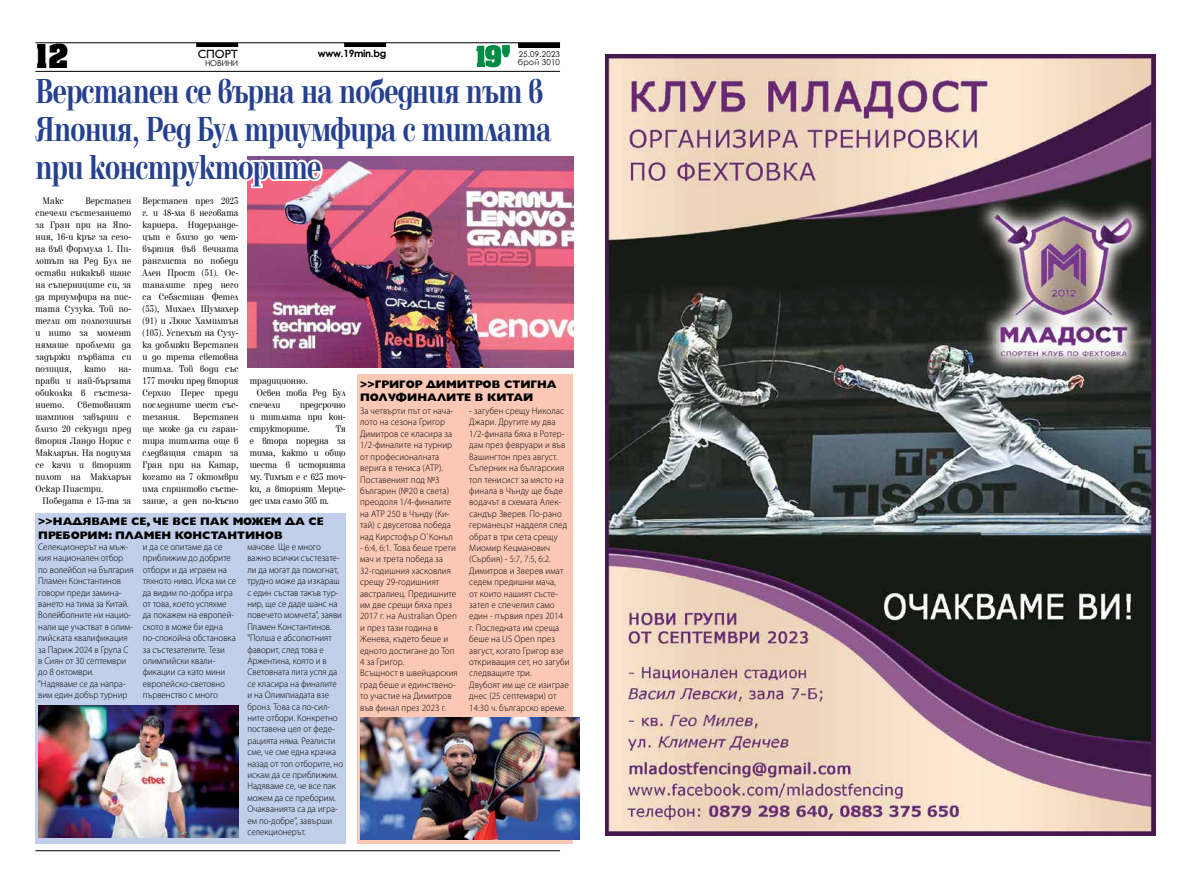
<style>
.page{position:relative;width:1191px;height:893px;background:#fff}
.page>*{position:absolute;margin:0;border:0;box-sizing:border-box;transform-origin:0 0}
.t1{font:700 36px/38px "Elfin CYR";letter-spacing:-.025em;color:#25408f;scale:.75 1}
.t2{font:700 28px "Achen Cyr";color:#000}
.t3{font:12px "Gilt";color:#000}
.t4{font:800 11px/13.2px "Gilt";color:#000}
.t5{font:10px/12px "Elfin CYR";letter-spacing:.01em;color:#000;text-align:justify;scale:.85 1}
.t6{font:700 10px "Century Gothic";letter-spacing:-.03em;color:#000}
.t7{font:300 9.5px/11.4px "Myriad Pro";color:#000;scale:.95 1}
.t8{font:8px "Century Gothic";letter-spacing:.02em;color:#000}
</style>
<div class="page">
<hr style="left:35px;top:43px;width:525px;height:1px;background:#000">
<hr style="left:35px;top:71px;width:525px;height:1px;background:#000">
<div style="left:196px;top:43px;width:42px;height:4px;border:1px solid #000"></div>
<div style="left:344px;top:43px;width:42px;height:4px;border:1px solid #000"></div>
<hr style="left:518px;top:43px;width:41px;height:4px;background:#000">
<hr style="left:35px;top:850px;width:525px;height:1px;background:#000">
<div style="left:35px;top:514px;width:311px;height:330px;background:#c2cfea"></div>
<div style="left:357px;top:374px;width:216px;height:470px;background:#fbc8b5"></div>
<img style="left:248px;top:156px;width:325px;height:211px">
<svg style="left:35px;top:45px;width:521px;height:147px"></svg>
<img style="left:361px;top:718px;width:218px;height:121px">
<img style="left:38px;top:705px;width:200px;height:132px">
<img style="left:605px;top:55px;width:550px;height:780px">
<h2 class="t2" style="left:35px;top:37px;width:35px">12</h2>
<p class="t3" style="left:198px;top:48px;width:42px">СПОРТ</p>
<p class="t6" style="left:318px;top:45px;width:70px">www.19min.bg</p>
<p class="t8" style="left:205px;top:58px;width:35px">НОВИНИ</p>
<p class="t8" style="left:519px;top:48px;width:43px">25.09.2023</p>
<p class="t8" style="left:518px;top:56px;width:44px">брой 3010</p>
<h1 class="t1" style="left:35px;top:73px;width:690px">Верстапен се върна на победния път в<br>Япония, Ред Бул триумфира с титлата при конструкторите</h1>
<p class="t5" style="left:35px;top:195px;width:114px;text-indent:50px">Верстапен спечели състезанието за Гран при на Япо&shy;ния, 16-и кръг за сезо&shy;на във Формула 1. Пи&shy;лотът на Ред Бул не остави никакъв шанс на съперниците си, за да триумфира на пис&shy;тата Сузука. Той по&shy;тегли от полпозишън и нито за момент нямаше проблеми да задържи първата си позиция,</p>
<p class="t5" style="left:43px;top:195px;width:27px">Макс</p>
<p class="t5" style="left:84px;top:363px;width:27px">като</p>
<p class="t5" style="left:35px;top:363px;width:114px;text-indent:83px">на&shy;прави и най-бързата обиколка в състеза&shy;нието.</p>
<p class="t5" style="left:35px;top:399px;width:114px;text-indent:42px">Световният шампион завърши с близо 20 секунди пред втория Ландо Норис с Макларън. На подиума се качи и вторият пилот на Макларън Оскар Пиастри.</p>
<p class="t5" style="left:43px;top:495px;width:106px">Победата е 13-та за</p>
<p class="t5" style="left:143px;top:195px;width:114px">Верстапен през 2023 г. и 48-ма в неговата кариера. Нидерланде&shy;цът е близо до чет&shy;въртия във вечната ранглиста по победи Ален Прост (51). Ос&shy;таналите пред него са Себастиан Фетел (53), Михаел Шумахер (91) и Люис Хамилтън (103). Успехът на Сузу&shy;ка доближи Верстапен и до трета световна титла. Той води със 177 точки пред втория Серхио Перес преди последните шест със&shy;тезания.</p>
<p class="t5" style="left:143px;top:411px;width:114px;text-indent:51px">Верстапен ще може да си гаран&shy;тира титлата още в следващия старт за Гран при на Катар, когато на 7 октомври има спринтово състе&shy;зание, а ден по-късно</p>
<p class="t5" style="left:250px;top:375px;width:70px">традиционно.</p>
<p class="t5" style="left:257px;top:387px;width:106px">Освен това Ред Бул</p>
<p class="t5" style="left:250px;top:399px;width:37px">спечели</p>
<p class="t5" style="left:250px;top:399px;width:114px;text-indent:50px">предсрочно и титлата при кон&shy;структорите.</p>
<p class="t5" style="left:250px;top:423px;width:114px;text-indent:86px">Тя е втора поредна за тима, както и общо шеста в историята му. Тимът е с 623 точ&shy;ки, а вторият Мерце&shy;дес има само 305 т.</p>
<p class="t4" style="left:38px;top:515px;width:287px">&gt;&gt;НАДЯВАМЕ СЕ, ЧЕ ВСЕ ПАК МОЖЕМ ДА СЕ<br>ПРЕБОРИМ: ПЛАМЕН КОНСТАНТИНОВ</p>
<p class="t7" style="left:38px;top:541px;width:102px">Селекционерът на мъж&shy;кия национален отбор по волейбол на България<br>Пламен Константинов говори преди замина&shy;ването на тима за Китай.<br>Волейболните ни нацио&shy;нали ще участват в олим&shy;пийската квалификация за Париж 2024 в Група С в Сиян от 30 септември до 8 октомври. "Надяваме се да напра&shy;вим един добър турнир</p>
<p class="t7" style="left:143px;top:541px;width:100px">и да се опитаме да се приближим до добрите отбори и да играем на тяхното ниво. Иска ми се да видим по-добра игра от това, което успяхме да покажем на европей&shy;ското в може би една по-спокойна обстановка за състезателите. Тези олимпийски квали&shy;фикации са като мини европейско-световно първенство с много</p>
<p class="t7" style="left:247px;top:541px;width:102px">мачове. Ще е много важно всички състезате&shy;ли да могат да помогнат, трудно може да изкараш с един състав такъв тур&shy;нир, ще се даде шанс на повечето момчета", заяви<br>Пламен Константинов. "Полша е абсолютният фаворит, след това е<br>Аржентина, която и в<br>Световната лига успя да се класира на финалите и на Олимпиадата взе бронз. Това са по-сил&shy;ните отбори. Конкретно поставена цел от феде&shy;рацията няма. Реалисти сме, че сме една крачка назад от топ отборите, но искам да се приближим.<br>Надяваме се, че все пак можем да се преборим.<br>Очакванията са да игра&shy;ем по-добре", завърши селекционерът.</p>
<p class="t4" style="left:360px;top:377px;width:198px">&gt;&gt;ГРИГОР ДИМИТРОВ СТИГНА<br>ПОЛУФИНАЛИТЕ В КИТАЙ</p>
<p class="t7" style="left:360px;top:405px;width:100px">За четвърти път от нача&shy;лото на сезона Григор<br>Димитров се класира за<br>1/2-финалите на турнир от професионалната верига в тениса (АТР).<br>Поставеният под №3 българин (№20 в света) преодоля 1/4-финалите на АТР 250 в Чънду (Ки&shy;тай) с двусетова победа над Кирстофър О`Конъл</p>
<p class="t7" style="left:360px;top:542px;width:104px">- 6:4, 6:1. Това беше трети мач и трета победа за<br>32-годишния хасковлия срещу 29-годишният австралиец. Предишните им две срещи бяха през<br>2017 г. на Australian Open и през тази година в<br>Женева, където беше и едното достигане до Топ<br>4 за Григор.<br>Всъщност в швейцарския град беше и единствено&shy;то участие на Димитров във финал през 2023 г.</p>
<p class="t7" style="left:469px;top:405px;width:107px">- загубен срещу Николас<br>Джари. Другите му два<br>1/2-финала бяха в Ротер&shy;дам през февруари и във<br>Вашингтон през август.<br>Съперник на българския топ тенисист за място на финала в Чънду ще бъде водачът в схемата Алек&shy;сандър Зверев. По-рано германецът надделя след обрат в три сета срещу<br>Миомир Кецманович (Сърбия) - 5:7, 7:5, 6:2.<br>Димитров и Зверев имат седем предишни мача,<br>от които нашият състе&shy;зател е спечелил само един - първия през 2014 г. Последната им среща беше на US Open през август, когато Григор взе откриващия сет, но загуби следващите три.<br>Двубоят им ще се изиграе днес (25 септември) от<br>14:30 ч. българско време.</p>
</div>
